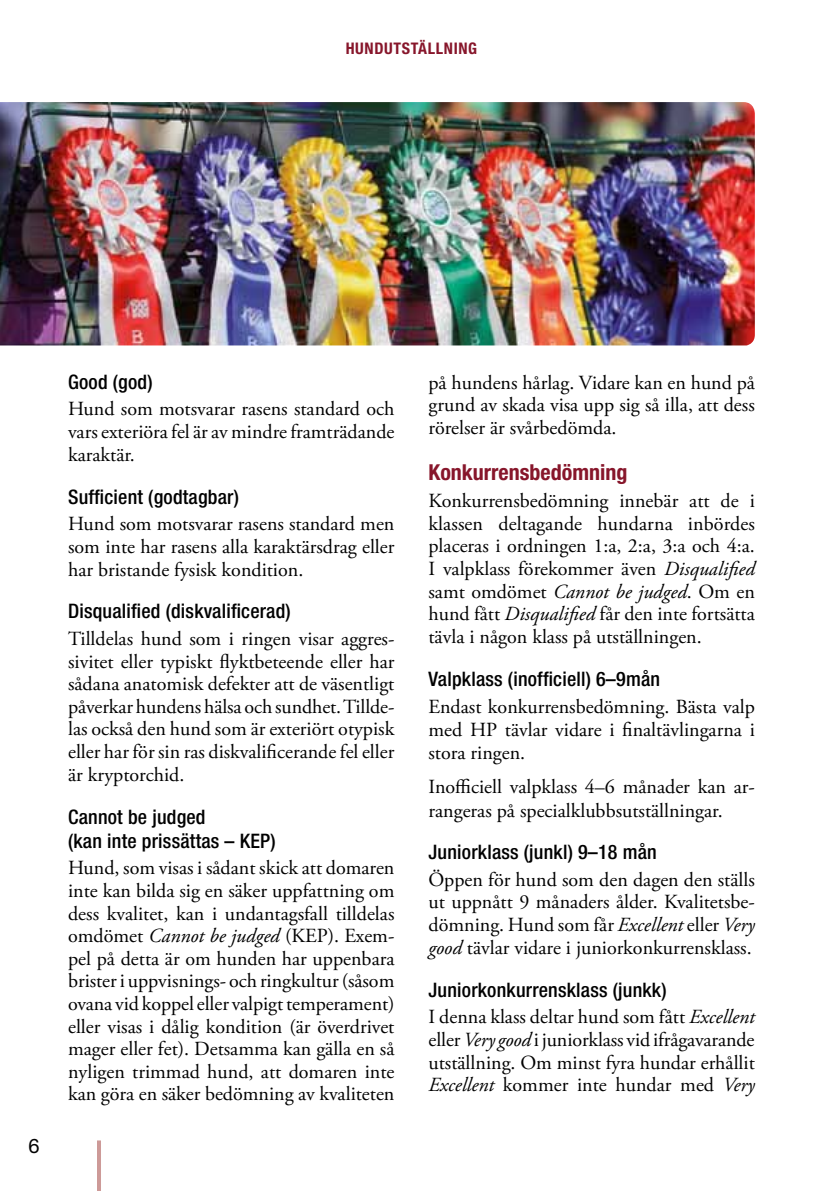
<style>
.page{position:relative;width:840px;height:1191px;background:#fff}
.page>*{position:absolute;margin:0;border:0;box-sizing:border-box;transform-origin:0 0}
.t1{font:700 condensed 22px "Helvetica Neue LT Std";color:#87162b}
.t2{font:20px/22.6px "Adobe Garamond Pro";color:#000;text-align:justify}
.t3{font:500 condensed 20px/24px "Helvetica Neue LT Std";letter-spacing:.01em;color:#000}
.t4{font:20px "Helvetica Neue LT Std";color:#000}
.t5{font:700 condensed 16px "Helvetica Neue LT Std";letter-spacing:.04em;color:#87162b}
.s1{font-style:italic}
</style>
<div class="page">
<hr style="left:97px;top:1140px;width:4px;height:51px;background:#cd9a98">
<img style="left:0;top:102px;width:754px;height:243px">
<p class="t5" style="left:345px;top:39px;width:133px">HUNDUTSTÄLLNING</p>
<p class="t4" style="left:28px;top:1134px;width:13px">6</p>
<p class="t3" style="left:68px;top:369px;width:86px">Good (god)</p>
<p class="t2" style="left:68px;top:398px;width:327px">Hund som motsvarar rasens standard och vars exteriöra fel är av mindre framträdande karaktär.</p>
<p class="t3" style="left:68px;top:484px;width:172px">Sufficient (godtagbar)</p>
<p class="t2" style="left:68px;top:513px;width:327px">Hund som motsvarar rasens standard men som inte har rasens alla karaktärsdrag eller har bristande fysisk kondition.</p>
<p class="t3" style="left:68px;top:599px;width:224px">Disqualified (diskvalificerad)</p>
<p class="t2" style="left:68px;top:628px;width:328px">Tilldelas hund som i ringen visar aggres&shy;sivitet eller typiskt flyktbeteende eller har sådana anatomisk defekter att de väsentligt påverkar hundens hälsa och sundhet. Tillde&shy;las också den hund som är exteriört otypisk eller har för sin ras diskvalificerande fel eller är kryptorchid.</p>
<p class="t3" style="left:68px;top:804px;width:209px">Cannot be judged<br>(kan inte prissättas – KEP)</p>
<p class="t2" style="left:68px;top:857px;width:328px">Hund, som visas i sådant skick att domaren inte kan bilda sig en säker uppfattning om dess kvalitet, kan i undantagsfall tilldelas omdömet <span class="s1">Cannot be judged</span> (KEP). Exem&shy;pel på detta är om hunden har uppenbara brister i uppvisnings- och ringkultur (såsom ovana vid koppel eller valpigt temperament) eller visas i dålig kondition (är överdrivet mager eller fet). Detsamma kan gälla en så nyligen trimmad hund, att domaren inte kan göra en säker bedömning av kvaliteten</p>
<p class="t2" style="left:428px;top:372px;width:328px">på hundens hårlag. Vidare kan en hund på grund av skada visa upp sig så illa, att dess rörelser är svårbedömda.</p>
<p class="t1" style="left:428px;top:459px;width:200px">Konkurrensbedömning</p>
<p class="t2" style="left:428px;top:490px;width:328px">Konkurrensbedömning innebär att de i klassen deltagande hundarna inbördes placeras i ordningen 1:a, 2:a, 3:a och 4:a.<br>I valpklass förekommer även <span class="s1">Disqualified </span>samt omdömet <span class="s1">Cannot be judged</span>. Om en hund fått <span class="s1">Disqualified</span> får den inte fortsätta tävla i någon klass på utställningen.</p>
<p class="t3" style="left:428px;top:666px;width:233px">Valpklass (inofficiell) 6–9mån</p>
<p class="t2" style="left:428px;top:696px;width:327px">Endast konkurrensbedömning. Bästa valp med HP tävlar vidare i finaltävlingarna i stora ringen.</p>
<p class="t2" style="left:428px;top:776px;width:328px">Inofficiell valpklass 4–6 månader kan ar&shy;rangeras på specialklubbsutställningar.</p>
<p class="t3" style="left:428px;top:840px;width:230px">Juniorklass (junkl) 9–18 mån</p>
<p class="t2" style="left:428px;top:868px;width:328px">Öppen för hund som den dagen den ställs ut uppnått 9 månaders ålder. Kvalitetsbe&shy;dömning. Hund som får <span class="s1">Excellent</span> eller <span class="s1">Very good</span> tävlar vidare i juniorkonkurrensklass.</p>
<p class="t3" style="left:428px;top:977px;width:239px">Juniorkonkurrensklass (junkk)</p>
<p class="t2" style="left:428px;top:1006px;width:328px">I denna klass deltar hund som fått <span class="s1">Excellent </span>eller <span class="s1">Very good</span> i juniorklass vid ifrågavarande utställning. Om minst fyra hundar erhållit <span class="s1">Excellent</span> kommer inte hundar med <span class="s1">Very</span></p>
</div>
